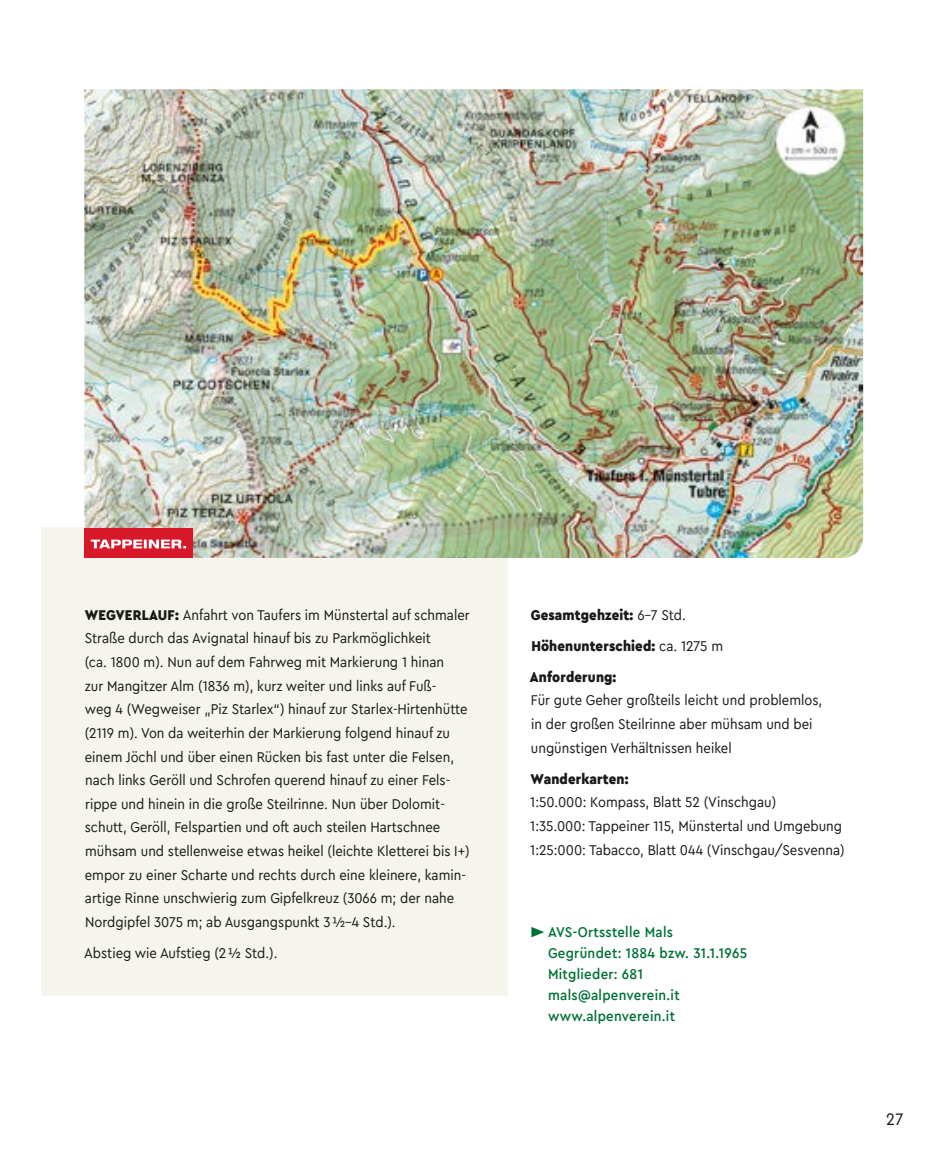
<style>
.page{position:relative;width:943px;height:1156px;background:#fff}
.page>*{position:absolute;margin:0;border:0;box-sizing:border-box;transform-origin:0 0}
.t1{font:17.5px "Cera Compact Pro";color:#1a1a18}
.t2{font:14.88px/23.6px "Cera Compact Pro";color:#1a1a18}
.t3{font:500 14.88px/21px "Cera Compact Pro";letter-spacing:.02em;color:#007237}
.t4{font:900 14.88px/31px "Cera Compact Pro";letter-spacing:.01em;color:#1a1a18}
.s1{font-weight:900}
.s2{font-weight:400}
</style>
<div class="page">
<div style="left:42px;top:527px;width:466px;height:468px;background:#f6f5ed"></div>
<img style="left:84px;top:89px;width:779px;height:469px">
<div style="left:84px;top:528px;width:108px;height:30px;background:#d71829"></div>
<svg style="left:91px;top:540px;width:95px;height:8px"></svg>
<p class="t2" style="left:85px;top:602px;width:386px"><span class="s1">WEGVERLAUF:</span> Anfahrt von Taufers im Münstertal auf schmaler Straße durch das Avignatal hinauf bis zu Parkmöglichkeit<br>(ca. 1800 m). Nun auf dem Fahrweg mit Markierung 1 hinan<br>zur Mangitzer Alm (1836 m), kurz weiter und links auf Fuß-<br>weg 4 (Wegweiser „Piz Starlex“) hinauf zur Starlex-Hirtenhütte (2119 m). Von da weiterhin der Markierung folgend hinauf zu einem Jöchl und über einen Rücken bis fast unter die Felsen, nach links Geröll und Schrofen querend hinauf zu einer Fels&shy;rippe und hinein in die große Steilrinne. Nun über Dolomit&shy;schutt, Geröll, Felspartien und oft auch steilen Hartschnee mühsam und stellenweise etwas heikel (leichte Kletterei bis I+) empor zu einer Scharte und rechts durch eine kleinere, kamin&shy;artige Rinne unschwierig zum Gipfelkreuz (3066 m; der nahe Nordgipfel 3075 m; ab Ausgangspunkt 3 ½–4 Std.).</p>
<p class="t2" style="left:84px;top:940px;width:195px">Abstieg wie Aufstieg (2 ½ Std.).</p>
<p class="t4" style="left:530px;top:599px;width:195px">Gesamtgehzeit: <span class="s2">6–7 Std.<br></span>Höhenunterschied: <span class="s2">ca. 1275 m<br></span>Anforderung:</p>
<p class="t2" style="left:531px;top:688px;width:293px">Für gute Geher großteils leicht und problemlos, in der großen Steilrinne aber mühsam und bei ungünstigen Verhältnissen heikel</p>
<p class="t4" style="left:530px;top:763px;width:99px">Wanderkarten:</p>
<p class="t2" style="left:530px;top:790px;width:316px">1:50.000: Kompass, Blatt 52 (Vinschgau)<br>1:35.000: Tappeiner 115, Münstertal und Umgebung<br>1:25:000: Tabacco, Blatt 044 (Vinschgau/Sesvenna)</p>
<p class="t3" style="left:548px;top:921px;width:200px;text-indent:-18px">► AVS-Ortsstelle Mals<br>Gegründet: 1884 bzw. 31.1.1965<br>Mitglieder: 681 mals@alpenverein.it www.alpenverein.it</p>
<p class="t1" style="left:886px;top:1107px;width:18px">27</p>
</div>
